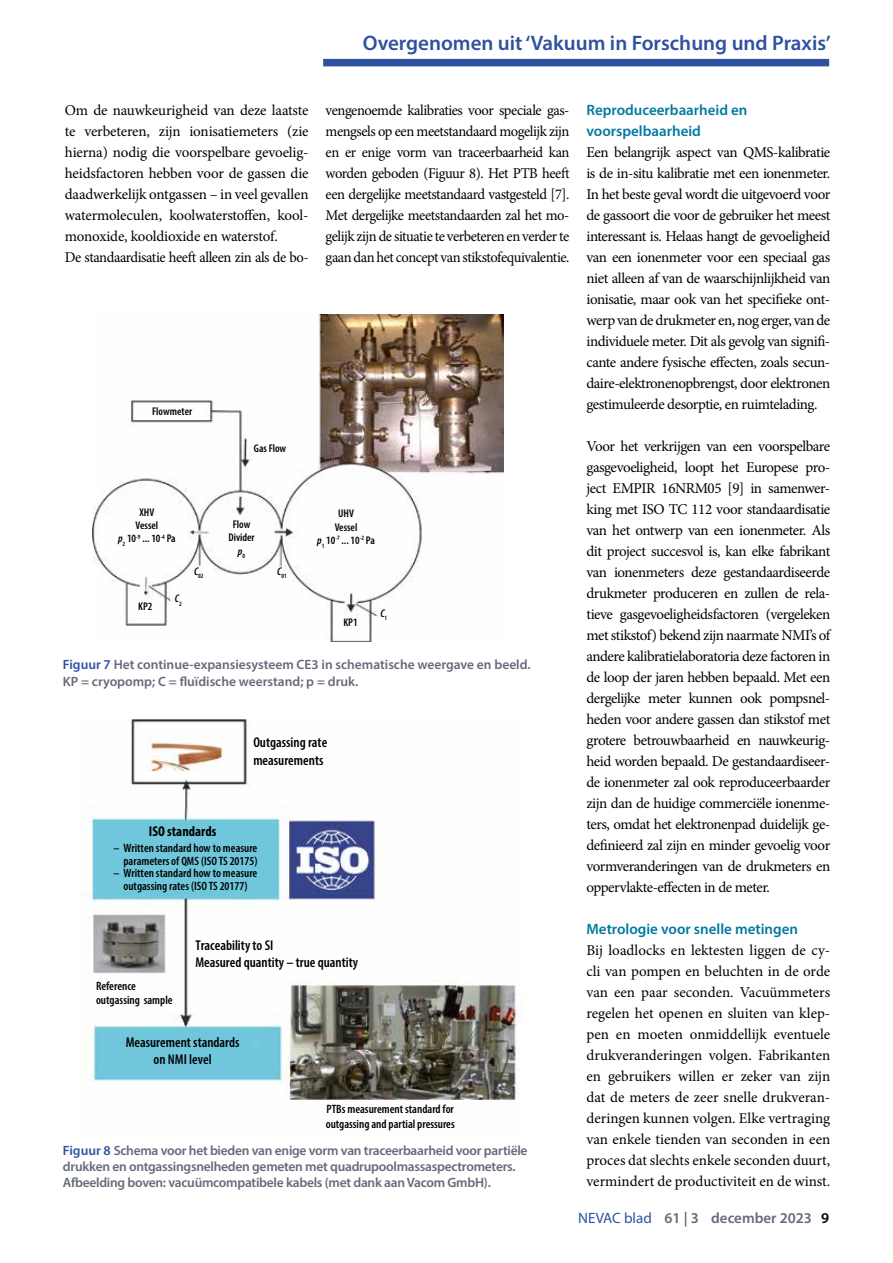
<style>
.page{position:relative;width:893px;height:1263px;background:#fff}
.page>*{position:absolute;margin:0;border:0;box-sizing:border-box;transform-origin:0 0}
.t1{font:600 21px "Myriad Pro";color:#2f52a0}
.t2{font:15px/21px "Minion Pro";letter-spacing:-.015em;color:#000;text-align:justify}
.t3{font:600 15px/21px "Myriad Pro";color:#0079a1}
.t4{font:600 15px "Myriad Pro";color:#656a7a}
.t5{font:600 condensed 14.25px/17.1px "Myriad Pro";color:#000}
.t6{font:700 condensed 14.25px "Myriad Pro";color:#000}
.t7{font:600 13.5px/16.2px "Myriad Pro";letter-spacing:-.02em;color:#656a7a}
.t8{font:600 13.5px/16.2px "Myriad Pro";color:#656a7a}
.t9{font:600 condensed 12.15px/12.9px "Myriad Pro";color:#000}
.t10{font:600 condensed 11.25px/13.4px "Myriad Pro";color:#000;text-align:center}
.t11{font:italic 600 condensed 11.25px "Myriad Pro";color:#000}
.t12{font:600 condensed 6.45px "Myriad Pro";color:#000}
.s1{font-style:italic}
.s2{color:#2f52a0}
.s3{font-weight:400;color:#2f52a0}
.s4{color:#000}
</style>
<div class="page">
<div style="left:323px;top:59px;width:506px;height:7px;background:#2f52a0"></div>
<img style="left:93px;top:314px;width:410px;height:327px">
<img style="left:83px;top:720px;width:437px;height:380px">
<h1 class="t1" style="left:363px;top:30px;width:470px">Overgenomen uit ‘Vakuum in Forschung und Praxis’</h1>
<p class="t2" style="left:65px;top:99px;width:245px;text-align:left">Om de nauwkeurigheid van deze laatste te verbeteren, zijn ionisatiemeters (zie hierna) nodig die voorspelbare gevoelig&shy;heidsfactoren hebben voor de gassen die daadwerkelijk ontgassen – in veel gevallen watermoleculen, koolwaterstoffen, kool&shy;monoxide, kooldioxide en waterstof.<br>De standaardisatie heeft alleen zin als de bo-</p>
<p class="t2" style="left:326px;top:99px;width:245px">vengenoemde kalibraties voor speciale gas&shy;mengsels op een meetstandaard mogelijk zijn en er enige vorm van traceerbaarheid kan worden geboden (Figuur 8). Het PTB heeft een dergelijke meetstandaard vastgesteld [7].<br>Met dergelijke meetstandaarden zal het mo&shy;gelijk zijn de situatie te verbeteren en verder te gaan dan het concept van stikstofequivalentie.</p>
<p class="t10" style="left:152px;top:405px;width:42px">Flowmeter</p>
<p class="t10" style="left:118px;top:505px;width:59px">XHV<br>Vessel<br><span class="s1">p</span><sub>2</sub> 10<sup>-9</sup> ... 10<sup>-4</sup> Pa</p>
<p class="t10" style="left:138px;top:599px;width:16px">KP2</p>
<p class="t11" style="left:175px;top:591px;width:8px">C<sub>2</sub></p>
<p class="t12" style="left:194px;top:572px;width:11px"><sup>C</sup>02</p>
<p class="t10" style="left:254px;top:442px;width:34px">Gas Flow</p>
<p class="t10" style="left:228px;top:517px;width:28px">Flow<br>Divider <span class="s1">p</span><sub>0</sub></p>
<p class="t12" style="left:277px;top:572px;width:11px"><sup>C</sup>01</p>
<p class="t10" style="left:317px;top:507px;width:59px">UHV<br>Vessel<br><span class="s1">p</span><sub>1</sub> 10<sup>-7</sup> ... 10<sup>-2</sup> Pa</p>
<p class="t10" style="left:343px;top:615px;width:16px">KP1</p>
<p class="t11" style="left:380px;top:606px;width:8px">C<sub>1</sub></p>
<p class="t8" style="left:63px;top:656px;width:469px"><span class="s2">Figuur 7</span> Het continue-expansiesysteem CE3 in schematische weergave en beeld.<br>KP = cryopomp; C = fluïdische weerstand; p = druk.</p>
<p class="t5" style="left:253px;top:734px;width:75px">Outgassing rate measurements</p>
<p class="t6" style="left:149px;top:822px;width:69px">ISO standards</p>
<p class="t9" style="left:114px;top:841px;width:145px;text-align:right">– Written standard how to measure parameters of QMS (ISO TS 20175)</p>
<p class="t9" style="left:114px;top:867px;width:145px;text-align:center">– Written standard how to measure outgassing rates (ISO TS 20177)</p>
<p class="t5" style="left:195px;top:936px;width:164px">Traceability to SI<br>Measured quantity – true quantity</p>
<p class="t9" style="left:96px;top:978px;width:78px;line-height:14.5px">Reference outgassing sample</p>
<p class="t5" style="left:126px;top:1034px;width:115px;text-align:center">Measurement standards on NMI level</p>
<p class="t9" style="left:326px;top:1102px;width:131px;line-height:14.5px">PTBs measurement standard for outgassing and partial pressures</p>
<p class="t7" style="left:63px;top:1142px;width:466px"><span class="s2">Figuur 8</span> Schema voor het bieden van enige vorm van traceerbaarheid voor partiële drukken en ontgassingsnelheden gemeten met quadrupoolmassaspectrometers.<br>Afbeelding boven: vacuümcompatibele kabels (met dank aan Vacom GmbH).</p>
<p class="t3" style="left:586px;top:99px;width:163px">Reproduceerbaarheid en voorspelbaarheid</p>
<p class="t2" style="left:586px;top:141px;width:245px">Een belangrijk aspect van QMS-kalibratie is de in-situ kalibratie met een ionenmeter.<br>In het beste geval wordt die uitgevoerd voor de gassoort die voor de gebruiker het meest interessant is. Helaas hangt de gevoeligheid van een ionenmeter voor een speciaal gas niet alleen af van de waarschijnlijkheid van ionisatie, maar ook van het specifieke ont&shy;werp van de drukmeter en, nog erger, van de individuele meter. Dit als gevolg van signifi&shy;cante andere fysische effecten, zoals secun&shy;daire-elektronenopbrengst, door elektronen gestimuleerde desorptie, en ruimtelading.</p>
<p class="t2" style="left:586px;top:435px;width:245px">Voor het verkrijgen van een voorspelbare gasgevoeligheid, loopt het Europese pro&shy;ject EMPIR 16NRM05 [9] in samenwer&shy;king met ISO TC 112 voor standaardisatie van het ontwerp van een ionenmeter. Als dit project succesvol is, kan elke fabrikant van ionenmeters deze gestandaardiseerde drukmeter produceren en zullen de rela&shy;tieve gasgevoeligheidsfactoren (vergeleken met stikstof) bekend zijn naarmate NMI’s of andere kalibratielaboratoria deze factoren in de loop der jaren hebben bepaald. Met een dergelijke meter kunnen ook pompsnel&shy;heden voor andere gassen dan stikstof met grotere betrouwbaarheid en nauwkeurig&shy;heid worden bepaald. De gestandaardiseer&shy;de ionenmeter zal ook reproduceerbaarder zijn dan de huidige commerciële ionenme&shy;ters, omdat het elektronenpad duidelijk ge&shy;definieerd zal zijn en minder gevoelig voor vormveranderingen van de drukmeters en oppervlakte-effecten in de meter.</p>
<p class="t3" style="left:586px;top:918px;width:213px">Metrologie voor snelle metingen</p>
<p class="t2" style="left:586px;top:939px;width:245px">Bij loadlocks en lektesten liggen de cy&shy;cli van pompen en beluchten in de orde van een paar seconden. Vacuümmeters regelen het openen en sluiten van klep&shy;pen en moeten onmiddellijk eventuele drukveranderingen volgen. Fabrikanten en gebruikers willen er zeker van zijn dat de meters de zeer snelle drukveran&shy;deringen kunnen volgen. Elke vertraging van enkele tienden van seconden in een proces dat slechts enkele seconden duurt, vermindert de productiviteit en de winst.</p>
<p class="t4" style="left:578px;top:1208px;width:252px"><span class="s3">NEVAC blad</span> 61 | 3 december 2023 <span class="s4">9</span></p>
</div>
